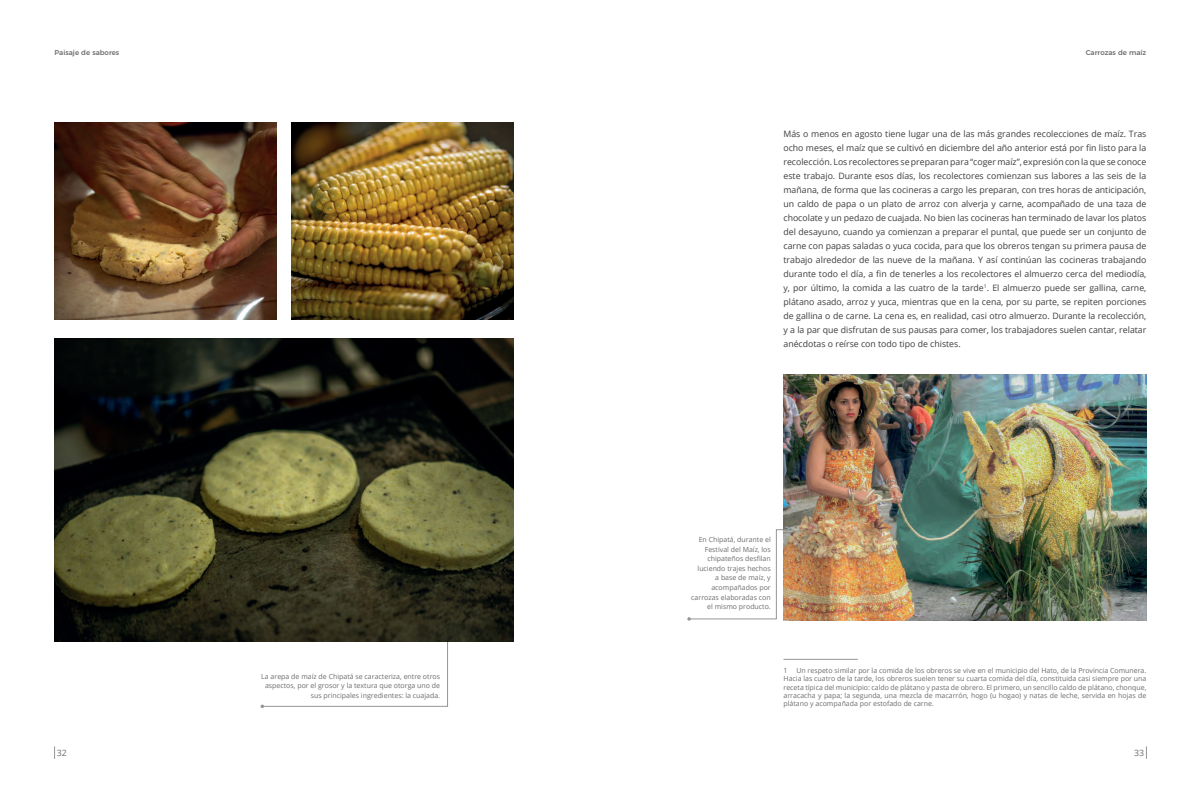
<style>
.page{position:relative;width:1201px;height:792px;background:#fff}
.page>*{position:absolute;margin:0;border:0;box-sizing:border-box;transform-origin:0 0}
.t1{font:8.75px/14px "Open Sans";color:#3e3e3f;text-align:justify}
.t2{font:8.75px "Open Sans";color:#6c6d70}
.t3{font:7px/9.6px "Open Sans";color:#6c6d70;text-align:right}
.t4{font:500 7px "Montserrat";color:#6c6d70}
</style>
<div class="page">
<svg style="left:54px;top:746px;width:1px;height:12px"></svg>
<svg style="left:1146px;top:746px;width:1px;height:12px"></svg>
<svg style="left:260px;top:641px;width:188px;height:66px"></svg>
<hr style="left:783px;top:658px;width:75px;height:1px;background:#939598">
<img style="left:55px;top:123px;width:222px;height:196px">
<img style="left:291px;top:123px;width:222px;height:196px">
<img style="left:55px;top:338px;width:458px;height:303px">
<svg style="left:687px;top:529px;width:96px;height:91px"></svg>
<img style="left:783px;top:374px;width:363px;height:246px">
<p class="t4" style="left:55px;top:47px;width:66px">Paisaje de sabores</p>
<p class="t4" style="left:1085px;top:47px;width:62px">Carrozas de maíz</p>
<p class="t3" style="left:261px;top:671px;width:180px">La arepa de maíz de Chipatá se caracteriza, entre otros aspectos, por el grosor y la textura que otorga uno de sus principales ingredientes: la cuajada.</p>
<p class="t1" style="left:783px;top:126px;width:364px">Más o menos en agosto tiene lugar una de las más grandes recolecciones de maíz. Tras ocho meses, el maíz que se cultivó en diciembre del año anterior está por fin listo para la recolección. Los recolectores se preparan para “coger maíz”, expresión con la que se conoce este trabajo. Durante esos días, los recolectores comienzan sus labores a las seis de la mañana, de forma que las cocineras a cargo les preparan, con tres horas de anticipación, un caldo de papa o un plato de arroz con alverja y carne, acompañado de una taza de chocolate y un pedazo de cuajada. No bien las cocineras han terminado de lavar los platos del desayuno, cuando ya comienzan a preparar el puntal, que puede ser un conjunto de carne con papas saladas o yuca cocida, para que los obreros tengan su primera pausa de trabajo alrededor de las nueve de la mañana. Y así continúan las cocineras trabajando durante todo el día, a fin de tenerles a los recolectores el almuerzo cerca del mediodía, y, por último, la comida a las cuatro de la tarde<sup>1</sup>. El almuerzo puede ser gallina, carne, plátano asado, arroz y yuca, mientras que en la cena, por su parte, se repiten porciones de gallina o de carne. La cena es, en realidad, casi otro almuerzo. Durante la recolección, y a la par que disfrutan de sus pausas para comer, los trabajadores suelen cantar, relatar anécdotas o reírse con todo tipo de chistes.</p>
<p class="t3" style="left:691px;top:534px;width:81px">En Chipatá, durante el<br>Festival del Maíz, los chipateños desfilan luciendo trajes hechos<br>a base de maíz, y acompañados por carrozas elaboradas con el mismo producto.</p>
<p class="t3" style="left:783px;top:665px;width:364px;line-height:8.4px;text-align:justify;text-indent:13px">Un respeto similar por la comida de los obreros se vive en el municipio del Hato, de la Provincia Comunera.<br>Hacia las cuatro de la tarde, los obreros suelen tener su cuarta comida del día, constituida casi siempre por una receta típica del municipio: caldo de plátano y pasta de obrero. El primero, un sencillo caldo de plátano, chonque, arracacha y papa; la segunda, una mezcla de macarrón, hogo (u hogao) y natas de leche, servida en hojas de plátano y acompañada por estofado de carne.</p>
<p class="t3" style="left:783px;top:665px;width:6px">1</p>
<p class="t2" style="left:57px;top:746px;width:12px">32</p>
<p class="t2" style="left:1134px;top:746px;width:12px">33</p>
</div>
